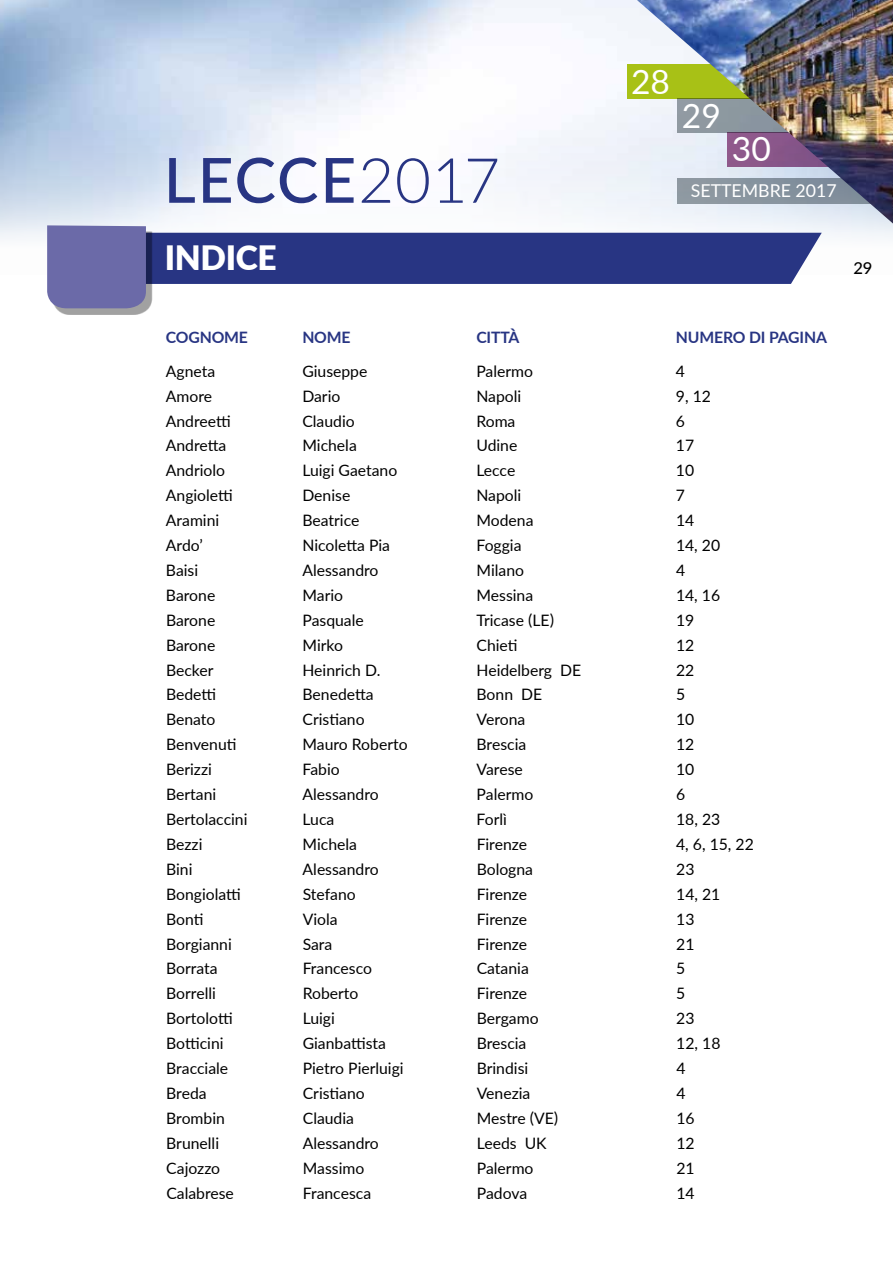
<style>
.page{position:relative;width:893px;height:1263px;background:#fff}
.page>*{position:absolute;margin:0;border:0;box-sizing:border-box;transform-origin:0 0}
.t1{font:500 62.25px "Lato";letter-spacing:.025em;color:#283583}
.t2{font:33.6px "Lato";color:#fff}
.t3{font:900 33.6px "Lato";letter-spacing:-.01em;color:#fff}
.t4{font:17.7px "Lato";color:#fff}
.t5{font:500 16.5px "Lato";color:#000}
.t6{font:15.75px "Lato";color:#000}
.t7{font:700 15.75px "Lato";letter-spacing:-.01em;color:#283583}
.s1{font-weight:300}
</style>
<div class="page">
<img style="left:617px;top:0;width:276px;height:234px">
<div style="left:53px;top:231px;width:99px;height:83px;background:#000;opacity:.37"></div>
<svg style="left:47px;top:225px;width:775px;height:83px"></svg>
<h1 class="t1" style="left:164px;top:135px;width:338px">LECCE<span class="s1">2017</span></h1>
<h2 class="t3" style="left:165px;top:233px;width:113px">INDICE</h2>
<h2 class="t2" style="left:631px;top:58px;width:40px">28</h2>
<h2 class="t2" style="left:682px;top:92px;width:40px">29</h2>
<h2 class="t2" style="left:732px;top:125px;width:40px">30</h2>
<p class="t4" style="left:691px;top:178px;width:147px">SETTEMBRE 2017</p>
<p class="t5" style="left:853px;top:256px;width:21px">29</p>
<p class="t7" style="left:166px;top:326px;width:84px">COGNOME</p>
<p class="t7" style="left:302px;top:326px;width:50px">NOME</p>
<p class="t7" style="left:476px;top:326px;width:45px">CITTÀ</p>
<p class="t7" style="left:676px;top:326px;width:153px">NUMERO DI PAGINA</p>
<p class="t6" style="left:166px;top:360px;width:51px">Agneta</p>
<p class="t6" style="left:302px;top:360px;width:67px">Giuseppe</p>
<p class="t6" style="left:476px;top:360px;width:58px">Palermo</p>
<p class="t6" style="left:676px;top:360px;width:11px">4</p>
<p class="t6" style="left:166px;top:385px;width:48px">Amore</p>
<p class="t6" style="left:302px;top:385px;width:40px">Dario</p>
<p class="t6" style="left:476px;top:385px;width:46px">Napoli</p>
<p class="t6" style="left:676px;top:385px;width:37px">9, 12</p>
<p class="t6" style="left:166px;top:409px;width:66px">Andreetti</p>
<p class="t6" style="left:302px;top:409px;width:54px">Claudio</p>
<p class="t6" style="left:476px;top:409px;width:41px">Roma</p>
<p class="t6" style="left:676px;top:409px;width:11px">6</p>
<p class="t6" style="left:166px;top:434px;width:62px">Andretta</p>
<p class="t6" style="left:302px;top:434px;width:56px">Michela</p>
<p class="t6" style="left:476px;top:434px;width:42px">Udine</p>
<p class="t6" style="left:676px;top:434px;width:20px">17</p>
<p class="t6" style="left:166px;top:459px;width:61px">Andriolo</p>
<p class="t6" style="left:302px;top:459px;width:96px">Luigi Gaetano</p>
<p class="t6" style="left:476px;top:459px;width:40px">Lecce</p>
<p class="t6" style="left:676px;top:459px;width:20px">10</p>
<p class="t6" style="left:166px;top:484px;width:68px">Angioletti</p>
<p class="t6" style="left:302px;top:484px;width:49px">Denise</p>
<p class="t6" style="left:476px;top:484px;width:46px">Napoli</p>
<p class="t6" style="left:676px;top:484px;width:11px">7</p>
<p class="t6" style="left:166px;top:509px;width:55px">Aramini</p>
<p class="t6" style="left:302px;top:509px;width:58px">Beatrice</p>
<p class="t6" style="left:476px;top:509px;width:59px">Modena</p>
<p class="t6" style="left:676px;top:509px;width:20px">14</p>
<p class="t6" style="left:166px;top:534px;width:38px">Ardo’</p>
<p class="t6" style="left:302px;top:534px;width:89px">Nicoletta Pia</p>
<p class="t6" style="left:476px;top:534px;width:47px">Foggia</p>
<p class="t6" style="left:676px;top:534px;width:46px">14, 20</p>
<p class="t6" style="left:166px;top:559px;width:34px">Baisi</p>
<p class="t6" style="left:302px;top:559px;width:78px">Alessandro</p>
<p class="t6" style="left:476px;top:559px;width:49px">Milano</p>
<p class="t6" style="left:676px;top:559px;width:11px">4</p>
<p class="t6" style="left:166px;top:584px;width:51px">Barone</p>
<p class="t6" style="left:302px;top:584px;width:42px">Mario</p>
<p class="t6" style="left:476px;top:584px;width:58px">Messina</p>
<p class="t6" style="left:676px;top:584px;width:46px">14, 16</p>
<p class="t6" style="left:166px;top:609px;width:51px">Barone</p>
<p class="t6" style="left:302px;top:609px;width:63px">Pasquale</p>
<p class="t6" style="left:476px;top:609px;width:79px">Tricase (LE)</p>
<p class="t6" style="left:676px;top:609px;width:20px">19</p>
<p class="t6" style="left:166px;top:634px;width:51px">Barone</p>
<p class="t6" style="left:303px;top:634px;width:42px">Mirko</p>
<p class="t6" style="left:477px;top:634px;width:43px">Chieti</p>
<p class="t6" style="left:676px;top:634px;width:20px">12</p>
<p class="t6" style="left:166px;top:658px;width:49px">Becker</p>
<p class="t6" style="left:303px;top:658px;width:79px">Heinrich D.</p>
<p class="t6" style="left:477px;top:658px;width:106px">Heidelberg DE</p>
<p class="t6" style="left:676px;top:658px;width:20px">22</p>
<p class="t6" style="left:166px;top:683px;width:52px">Bedetti</p>
<p class="t6" style="left:303px;top:683px;width:73px">Benedetta</p>
<p class="t6" style="left:477px;top:683px;width:67px">Bonn DE</p>
<p class="t6" style="left:676px;top:683px;width:11px">5</p>
<p class="t6" style="left:166px;top:708px;width:51px">Benato</p>
<p class="t6" style="left:303px;top:708px;width:64px">Cristiano</p>
<p class="t6" style="left:477px;top:708px;width:50px">Verona</p>
<p class="t6" style="left:676px;top:708px;width:20px">10</p>
<p class="t6" style="left:166px;top:733px;width:72px">Benvenuti</p>
<p class="t6" style="left:303px;top:733px;width:107px">Mauro Roberto</p>
<p class="t6" style="left:477px;top:733px;width:51px">Brescia</p>
<p class="t6" style="left:676px;top:733px;width:20px">12</p>
<p class="t6" style="left:166px;top:758px;width:47px">Berizzi</p>
<p class="t6" style="left:303px;top:758px;width:39px">Fabio</p>
<p class="t6" style="left:477px;top:758px;width:48px">Varese</p>
<p class="t6" style="left:676px;top:758px;width:20px">10</p>
<p class="t6" style="left:166px;top:783px;width:52px">Bertani</p>
<p class="t6" style="left:303px;top:783px;width:78px">Alessandro</p>
<p class="t6" style="left:477px;top:783px;width:58px">Palermo</p>
<p class="t6" style="left:676px;top:783px;width:11px">6</p>
<p class="t6" style="left:166px;top:808px;width:83px">Bertolaccini</p>
<p class="t6" style="left:303px;top:808px;width:33px">Luca</p>
<p class="t6" style="left:477px;top:808px;width:32px">Forlì</p>
<p class="t6" style="left:676px;top:808px;width:46px">18, 23</p>
<p class="t6" style="left:166px;top:833px;width:38px">Bezzi</p>
<p class="t6" style="left:303px;top:833px;width:56px">Michela</p>
<p class="t6" style="left:477px;top:833px;width:52px">Firenze</p>
<p class="t6" style="left:676px;top:833px;width:79px">4, 6, 15, 22</p>
<p class="t6" style="left:166px;top:858px;width:28px">Bini</p>
<p class="t6" style="left:303px;top:858px;width:78px">Alessandro</p>
<p class="t6" style="left:477px;top:858px;width:58px">Bologna</p>
<p class="t6" style="left:676px;top:858px;width:20px">23</p>
<p class="t6" style="left:166px;top:883px;width:76px">Bongiolatti</p>
<p class="t6" style="left:303px;top:883px;width:55px">Stefano</p>
<p class="t6" style="left:477px;top:883px;width:52px">Firenze</p>
<p class="t6" style="left:676px;top:883px;width:46px">14, 21</p>
<p class="t6" style="left:166px;top:907px;width:39px">Bonti</p>
<p class="t6" style="left:303px;top:907px;width:36px">Viola</p>
<p class="t6" style="left:477px;top:907px;width:52px">Firenze</p>
<p class="t6" style="left:676px;top:907px;width:20px">13</p>
<p class="t6" style="left:166px;top:932px;width:67px">Borgianni</p>
<p class="t6" style="left:303px;top:932px;width:31px">Sara</p>
<p class="t6" style="left:477px;top:932px;width:52px">Firenze</p>
<p class="t6" style="left:676px;top:932px;width:20px">21</p>
<p class="t6" style="left:166px;top:957px;width:53px">Borrata</p>
<p class="t6" style="left:303px;top:957px;width:71px">Francesco</p>
<p class="t6" style="left:477px;top:957px;width:54px">Catania</p>
<p class="t6" style="left:676px;top:957px;width:11px">5</p>
<p class="t6" style="left:166px;top:982px;width:51px">Borrelli</p>
<p class="t6" style="left:303px;top:982px;width:57px">Roberto</p>
<p class="t6" style="left:477px;top:982px;width:52px">Firenze</p>
<p class="t6" style="left:676px;top:982px;width:11px">5</p>
<p class="t6" style="left:166px;top:1007px;width:68px">Bortolotti</p>
<p class="t6" style="left:303px;top:1007px;width:34px">Luigi</p>
<p class="t6" style="left:477px;top:1007px;width:63px">Bergamo</p>
<p class="t6" style="left:676px;top:1007px;width:20px">23</p>
<p class="t6" style="left:166px;top:1032px;width:59px">Botticini</p>
<p class="t6" style="left:303px;top:1032px;width:85px">Gianbattista</p>
<p class="t6" style="left:477px;top:1032px;width:51px">Brescia</p>
<p class="t6" style="left:676px;top:1032px;width:46px">12, 18</p>
<p class="t6" style="left:166px;top:1057px;width:63px">Bracciale</p>
<p class="t6" style="left:303px;top:1057px;width:102px">Pietro Pierluigi</p>
<p class="t6" style="left:477px;top:1057px;width:53px">Brindisi</p>
<p class="t6" style="left:676px;top:1057px;width:11px">4</p>
<p class="t6" style="left:166px;top:1082px;width:42px">Breda</p>
<p class="t6" style="left:303px;top:1082px;width:64px">Cristiano</p>
<p class="t6" style="left:477px;top:1082px;width:55px">Venezia</p>
<p class="t6" style="left:676px;top:1082px;width:11px">4</p>
<p class="t6" style="left:166px;top:1107px;width:60px">Brombin</p>
<p class="t6" style="left:303px;top:1107px;width:53px">Claudia</p>
<p class="t6" style="left:477px;top:1107px;width:83px">Mestre (VE)</p>
<p class="t6" style="left:676px;top:1107px;width:20px">16</p>
<p class="t6" style="left:166px;top:1132px;width:54px">Brunelli</p>
<p class="t6" style="left:303px;top:1132px;width:78px">Alessandro</p>
<p class="t6" style="left:477px;top:1132px;width:71px">Leeds UK</p>
<p class="t6" style="left:676px;top:1132px;width:20px">12</p>
<p class="t6" style="left:166px;top:1157px;width:55px">Cajozzo</p>
<p class="t6" style="left:303px;top:1157px;width:63px">Massimo</p>
<p class="t6" style="left:477px;top:1157px;width:58px">Palermo</p>
<p class="t6" style="left:676px;top:1157px;width:20px">21</p>
<p class="t6" style="left:166px;top:1181px;width:69px">Calabrese</p>
<p class="t6" style="left:303px;top:1181px;width:70px">Francesca</p>
<p class="t6" style="left:477px;top:1181px;width:52px">Padova</p>
<p class="t6" style="left:676px;top:1181px;width:20px">14</p>
</div>
